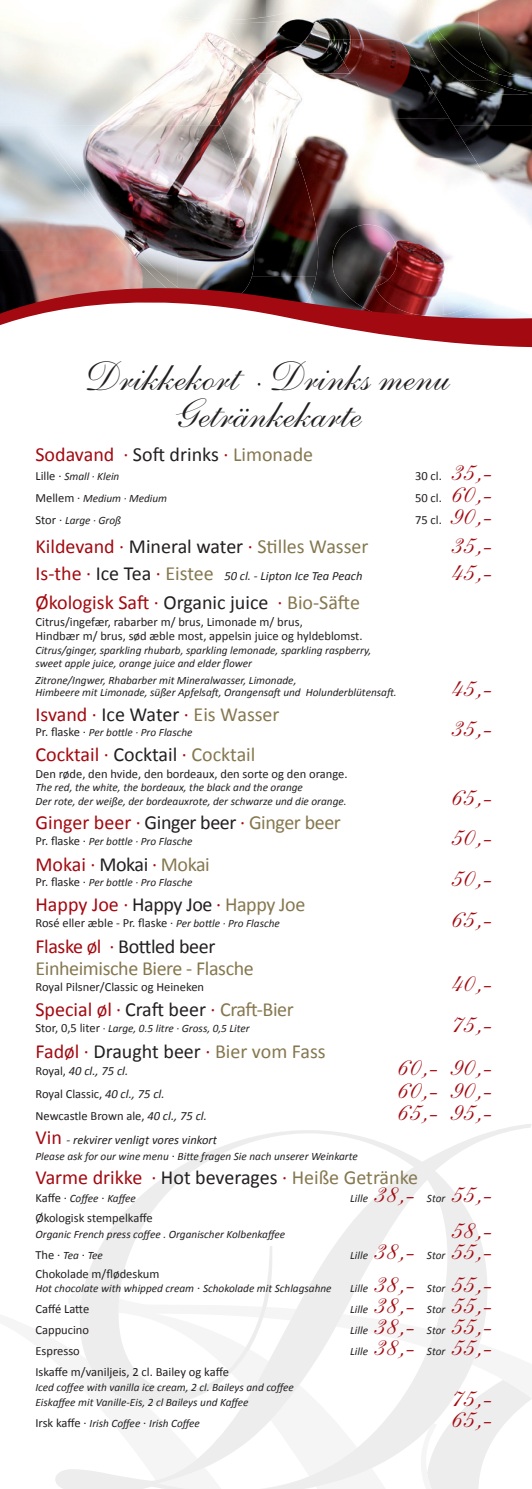
<style>
.page{position:relative;width:532px;height:1489px;background:#fff}
.page>*{position:absolute;margin:0;border:0;box-sizing:border-box;transform-origin:0 0}
.t1{font:41.25px/37.5px "Shelley Andante Script";color:#231f20;text-align:center}
.t2{font:31.25px "Shelley Andante Script";color:#a30910}
.t3{font:20px "Calibri";color:#a30910}
.t4{font:20px/21.2px "Calibri";letter-spacing:-.015em;color:#85774f}
.t5{font:20px "Calibri";letter-spacing:-.02em;color:#a30910}
.t6{font:20px "Calibri";color:#231f20}
.t7{font:12.5px/13.8px "Calibri";color:#231f20}
.t8{font:italic 12.5px "Calibri";color:#231f20}
.t9{font:italic 11.25px/13.8px "Calibri";color:#231f20}
.s1{color:#231f20}
.s2{color:#85774f}
.s3{font-style:normal;font-size:12.5px}
.s4{color:#a30910}
.s5{font-style:normal;font-size:20px;color:#a30910}
.s6{font-style:normal;font-size:20px}
.s7{font-style:normal;font-size:20px;color:#85774f}
.s8{font-style:italic;font-size:11.25px}
.s9{font-style:normal}
.s10{font-style:italic}
</style>
<div class="page">
<svg style="left:55px;top:1124px;width:476px;height:364px"></svg>
<img style="left:531px;top:320px;width:1px;height:15px">
<img style="left:531px;top:0;width:1px;height:320px">
<img style="left:0;top:0;width:531px;height:125px">
<img style="left:0;top:125px;width:233px;height:51px">
<img style="left:308px;top:125px;width:69px;height:51px">
<img style="left:474px;top:125px;width:57px;height:51px">
<img style="left:445px;top:0;width:47px;height:39px">
<img style="left:149px;top:0;width:296px;height:39px">
<img style="left:175px;top:39px;width:133px;height:119px">
<img style="left:308px;top:39px;width:223px;height:80px">
<img style="left:40px;top:131px;width:44px;height:45px">
<img style="left:377px;top:118px;width:97px;height:40px">
<img style="left:233px;top:158px;width:85px;height:18px">
<img style="left:416px;top:158px;width:110px;height:18px">
<img style="left:55px;top:0;width:309px;height:23px">
<img style="left:0;top:176px;width:531px;height:172px">
<h1 class="t1" style="left:87px;top:358px;width:363px">Drikkekort · Drinks menu<br>Getränkekarte</h1>
<h3 class="t3" style="left:35px;top:441px;width:279px">Sodavand · <span class="s1">Soft drinks</span> · <span class="s2">Limonade</span></h3>
<p class="t9" style="left:35px;top:468px;width:85px"><span class="s3">Lille ·</span> Small · Klein</p>
<p class="t7" style="left:415px;top:468px;width:28px">30 cl.</p>
<h2 class="t2" style="left:450px;top:451px;width:43px">35,-</h2>
<p class="t9" style="left:35px;top:491px;width:133px"><span class="s3">Mellem ·</span> Medium · Medium</p>
<p class="t7" style="left:415px;top:491px;width:28px">50 cl.</p>
<h2 class="t2" style="left:450px;top:474px;width:43px">60,-</h2>
<p class="t9" style="left:35px;top:513px;width:87px"><span class="s3">Stor ·</span> Large · Groß</p>
<p class="t7" style="left:415px;top:513px;width:28px">75 cl.</p>
<h2 class="t2" style="left:450px;top:496px;width:43px">90,-</h2>
<h3 class="t4" style="left:35px;top:535px;width:334px"><span class="s4">Kildevand ·</span> <span class="s1">Mineral water</span> <span class="s4">·</span> Stilles Wasser</h3>
<h2 class="t2" style="left:450px;top:524px;width:43px">35,-</h2>
<p class="t8" style="left:35px;top:567px;width:328px"><span class="s5">Is-the ·</span> <span class="s6">Ice Tea</span> <span class="s5">·</span> <span class="s7">Eistee</span> 50 cl. - Lipton Ice Tea Peach</p>
<h2 class="t2" style="left:450px;top:551px;width:43px">45,-</h2>
<h3 class="t3" style="left:35px;top:589px;width:326px">Økologisk Saft · <span class="s1">Organic juice</span> · <span class="s2">Bio-Säfte</span></h3>
<p class="t7" style="left:35px;top:615px;width:328px">Citrus/ingefær, rabarber m/ brus, Limonade m/ brus,<br>Hindbær m/ brus, sød æble most, appelsin juice og hyldeblomst.</p>
<p class="t9" style="left:35px;top:642px;width:337px">Citrus/ginger, sparkling rhubarb, sparkling lemonade, sparkling raspberry, sweet apple juice, orange juice and elder flower</p>
<p class="t9" style="left:35px;top:673px;width:362px;line-height:12.5px">Zitrone/Ingwer, Rhabarber mit Mineralwasser, Limonade,<br>Himbeere mit Limonade, süßer Apfelsaft, Orangensaft und Holunderblütensaft.</p>
<h2 class="t2" style="left:450px;top:668px;width:43px">45,-</h2>
<h3 class="t4" style="left:35px;top:704px;width:245px"><span class="s4">Isvand ·</span> <span class="s1">Ice Water</span> <span class="s4">·</span> Eis Wasser</h3>
<p class="t9" style="left:35px;top:725px;width:158px"><span class="s3">Pr. flaske ·</span> Per bottle · Pro Flasche</p>
<h2 class="t2" style="left:450px;top:708px;width:43px">35,-</h2>
<h3 class="t3" style="left:35px;top:742px;width:221px">Cocktail · <span class="s1">Cocktail</span> · <span class="s2">Cocktail</span></h3>
<p class="t7" style="left:35px;top:766px;width:313px">Den røde, den hvide, den bordeaux, den sorte og den orange.</p>
<p class="t9" style="left:35px;top:780px;width:313px">The red, the white, the bordeaux, the black and the orange<br>Der rote, der weiße, der bordeauxrote, der schwarze und die orange.</p>
<h2 class="t2" style="left:450px;top:776px;width:43px">65,-</h2>
<h3 class="t5" style="left:35px;top:809px;width:307px">Ginger beer · <span class="s1">Ginger beer</span> · <span class="s2">Ginger beer</span></h3>
<p class="t9" style="left:35px;top:834px;width:158px"><span class="s3">Pr. flaske ·</span> Per bottle · Pro Flasche</p>
<h2 class="t2" style="left:450px;top:816px;width:43px">50,-</h2>
<h3 class="t5" style="left:35px;top:851px;width:176px">Mokai · <span class="s1">Mokai</span> · <span class="s2">Mokai</span></h3>
<p class="t9" style="left:35px;top:875px;width:158px"><span class="s3">Pr. flaske ·</span> Per bottle · Pro Flasche</p>
<h2 class="t2" style="left:450px;top:858px;width:43px">50,-</h2>
<h3 class="t5" style="left:35px;top:891px;width:271px">Happy Joe · <span class="s1">Happy Joe</span> · <span class="s2">Happy Joe</span></h3>
<p class="t7" style="left:35px;top:916px;width:246px">Rosé eller æble - Pr. flaske · <span class="s8">Per bottle · Pro Flasche</span></p>
<h2 class="t2" style="left:450px;top:899px;width:43px">65,-</h2>
<h3 class="t4" style="left:35px;top:936px;width:220px"><span class="s4">Flaske øl ·</span> <span class="s1">Bottled beer<br></span>Einheimische Biere - Flasche</h3>
<p class="t7" style="left:35px;top:979px;width:170px">Royal Pilsner/Classic og Heineken</p>
<h2 class="t2" style="left:450px;top:962px;width:43px">40,-</h2>
<h3 class="t3" style="left:35px;top:996px;width:260px">Special øl · <span class="s1">Craft beer</span> · <span class="s2">Craft-Bier</span></h3>
<p class="t9" style="left:35px;top:1020px;width:216px"><span class="s3">Stor, 0,5 liter</span> <span class="s9">·</span> Large, 0.5 litre · Gross, 0,5 Liter</p>
<h2 class="t2" style="left:450px;top:1003px;width:43px">75,-</h2>
<h3 class="t6" style="left:35px;top:1038px;width:292px"><span class="s4">Fadøl ·</span> Draught beer <span class="s4">·</span> <span class="s2">Bier vom Fass</span></h3>
<p class="t8" style="left:35px;top:1062px;width:94px"><span class="s9">Royal,</span> 40 cl., 75 cl.</p>
<h2 class="t2" style="left:396px;top:1046px;width:97px">60,- 90,-</h2>
<p class="t7" style="left:35px;top:1086px;width:130px">Royal Classic, <span class="s10">40 cl., 75 cl.</span></p>
<h2 class="t2" style="left:396px;top:1069px;width:97px">60,- 90,-</h2>
<p class="t7" style="left:35px;top:1108px;width:173px">Newcastle Brown ale, <span class="s10">40 cl., 75 cl.</span></p>
<h2 class="t2" style="left:396px;top:1091px;width:97px">65,- 95,-</h2>
<p class="t8" style="left:35px;top:1130px;width:183px"><span class="s5">Vin</span> - rekvirer venligt vores vinkort</p>
<p class="t9" style="left:35px;top:1148px;width:324px">Please ask for our wine menu <span class="s3">·</span> Bitte fragen Sie nach unserer Weinkarte</p>
<h3 class="t3" style="left:35px;top:1164px;width:384px">Varme drikke · <span class="s1">Hot beverages</span> · <span class="s2">Heiße Getränke</span></h3>
<p class="t9" style="left:35px;top:1191px;width:102px"><span class="s3">Kaffe ·</span> Coffee <span class="s3">·</span> Kaffee</p>
<p class="t9" style="left:350px;top:1191px;width:19px">Lille</p>
<h2 class="t2" style="left:373px;top:1174px;width:43px">38,-</h2>
<p class="t9" style="left:427px;top:1191px;width:20px">Stor</p>
<h2 class="t2" style="left:450px;top:1174px;width:43px">55,-</h2>
<p class="t7" style="left:35px;top:1211px;width:119px">Økologisk stempelkaffe</p>
<p class="t9" style="left:35px;top:1227px;width:251px">Organic French press coffee . Organischer Kolbenkaffee</p>
<h2 class="t2" style="left:450px;top:1209px;width:43px">58,-</h2>
<p class="t9" style="left:35px;top:1248px;width:69px"><span class="s3">The ·</span> Tea <span class="s3">·</span> Tee</p>
<p class="t9" style="left:350px;top:1248px;width:19px">Lille</p>
<h2 class="t2" style="left:373px;top:1230px;width:43px">38,-</h2>
<p class="t9" style="left:427px;top:1248px;width:20px">Stor</p>
<h2 class="t2" style="left:450px;top:1230px;width:43px">55,-</h2>
<p class="t7" style="left:35px;top:1266px;width:125px">Chokolade m/flødeskum</p>
<p class="t9" style="left:35px;top:1280px;width:297px">Hot chocolate with whipped cream <span class="s3">·</span> Schokolade mit Schlagsahne</p>
<p class="t9" style="left:350px;top:1280px;width:19px">Lille</p>
<h2 class="t2" style="left:373px;top:1263px;width:43px">38,-</h2>
<p class="t9" style="left:427px;top:1280px;width:20px">Stor</p>
<h2 class="t2" style="left:450px;top:1263px;width:43px">55,-</h2>
<p class="t7" style="left:35px;top:1301px;width:55px">Caffé Latte</p>
<p class="t9" style="left:350px;top:1301px;width:19px">Lille</p>
<h2 class="t2" style="left:373px;top:1284px;width:43px">38,-</h2>
<p class="t9" style="left:427px;top:1301px;width:20px">Stor</p>
<h2 class="t2" style="left:450px;top:1284px;width:43px">55,-</h2>
<p class="t7" style="left:35px;top:1322px;width:55px">Cappucino</p>
<p class="t9" style="left:350px;top:1322px;width:19px">Lille</p>
<h2 class="t2" style="left:373px;top:1305px;width:43px">38,-</h2>
<p class="t9" style="left:427px;top:1322px;width:20px">Stor</p>
<h2 class="t2" style="left:450px;top:1305px;width:43px">55,-</h2>
<p class="t7" style="left:35px;top:1343px;width:46px">Espresso</p>
<p class="t9" style="left:350px;top:1343px;width:19px">Lille</p>
<h2 class="t2" style="left:373px;top:1326px;width:43px">38,-</h2>
<p class="t9" style="left:427px;top:1343px;width:20px">Stor</p>
<h2 class="t2" style="left:450px;top:1326px;width:43px">55,-</h2>
<p class="t7" style="left:35px;top:1364px;width:195px">Iskaffe m/vaniljeis, 2 cl. Bailey og kaffe</p>
<p class="t9" style="left:35px;top:1378px;width:260px;line-height:15px">Iced coffee with vanilla ice cream, 2 cl. Baileys and coffee<br>Eiskaffee mit Vanille-Eis, 2 cl Baileys und Kaffee</p>
<h2 class="t2" style="left:450px;top:1377px;width:43px">75,-</h2>
<p class="t9" style="left:35px;top:1415px;width:166px"><span class="s3">Irsk kaffe ·</span> Irish Coffee <span class="s3">·</span> Irish Coffee</p>
<h2 class="t2" style="left:450px;top:1398px;width:43px">65,-</h2>
</div>
